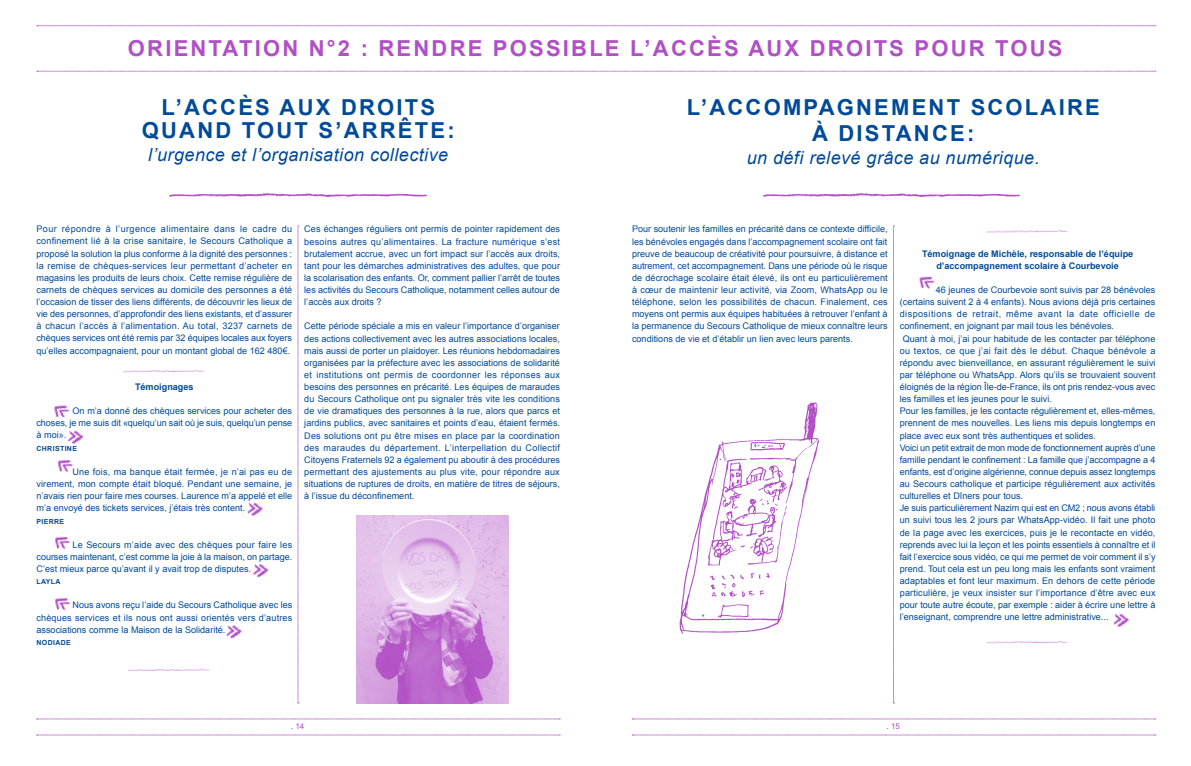
<style>
.page{position:relative;width:1191px;height:766px;background:#fff}
.page>*{position:absolute;margin:0;border:0;box-sizing:border-box;transform-origin:0 0}
.t1{font:700 22px/26.4px "Arial";letter-spacing:.1em;color:#004a98;text-align:center}
.t2{font:700 22px "Arial";letter-spacing:.1em;color:#b14fc5}
.t3{font:italic 18px "Arial";letter-spacing:.025em;color:#004a98}
.t4{font:9.1px/12.1px "Arial";color:#004a98;text-align:justify}
.t5{font:700 9.1px/12.1px "Arial";color:#004a98;text-align:center}
.t6{font:9.1px "Arial";letter-spacing:-.02em;color:#004a98}
.t7{font:9.1px "Arial";letter-spacing:.02em;color:#004a98}
.t8{font:9.1px "Arial";letter-spacing:.045em;color:#004a98}
.t9{font:9.1px "Arial";letter-spacing:.025em;color:#004a98}
.t10{font:8px "Arial";color:#b14fc5}
.t11{font:700 7px "Arial";letter-spacing:.05em;color:#004a98}
.s1{color:#004a98}
</style>
<div class="page">
<svg style="left:37px;top:718px;width:523px;height:1px"></svg>
<svg style="left:632px;top:718px;width:523px;height:1px"></svg>
<svg style="left:37px;top:734px;width:523px;height:1px"></svg>
<svg style="left:632px;top:734px;width:523px;height:1px"></svg>
<svg style="left:893px;top:226px;width:1px;height:477px"></svg>
<svg style="left:298px;top:226px;width:1px;height:477px"></svg>
<svg style="left:37px;top:26px;width:1118px;height:1px"></svg>
<svg style="left:37px;top:71px;width:1118px;height:1px"></svg>
<img style="left:763px;top:193px;width:257px;height:4px">
<img style="left:169px;top:193px;width:258px;height:4px">
<img style="left:54px;top:405px;width:16px;height:13px">
<img style="left:919px;top:276px;width:16px;height:13px">
<img style="left:57px;top:459px;width:16px;height:14px">
<img style="left:55px;top:536px;width:16px;height:14px">
<img style="left:55px;top:597px;width:16px;height:14px">
<img style="left:61px;top:430px;width:23px;height:14px">
<img style="left:247px;top:502px;width:16px;height:14px">
<img style="left:246px;top:563px;width:23px;height:15px">
<img style="left:226px;top:625px;width:16px;height:14px">
<img style="left:1113px;top:613px;width:16px;height:14px">
<img style="left:123px;top:370px;width:81px;height:3px">
<img style="left:986px;top:230px;width:82px;height:3px">
<img style="left:986px;top:641px;width:82px;height:3px">
<img style="left:128px;top:668px;width:81px;height:3px">
<img style="left:356px;top:515px;width:152px;height:188px">
<img style="left:679px;top:402px;width:141px;height:232px">
<h1 class="t2" style="left:128px;top:33px;width:936px">ORIENTATION N°2 : RENDRE POSSIBLE L’ACCÈS AUX DROITS POUR TOUS</h1>
<h1 class="t1" style="left:142px;top:96px;width:314px;line-height:23px">L’ACCÈS AUX DROITS<br>QUAND TOUT S’ARRÊTE:</h1>
<h2 class="t3" style="left:148px;top:143px;width:301px">l’urgence et l’organisation collective</h2>
<p class="t4" style="left:36px;top:223px;width:257px">Pour répondre à l’urgence alimentaire dans le cadre du confinement lié à la crise sanitaire, le Secours Catholique a proposé la solution la plus conforme à la dignité des personnes : la remise de chèques-services leur permettant d’acheter en magasins les produits de leurs choix. Cette remise régulière de carnets de chèques services au domicile des personnes a été l’occasion de tisser des liens différents, de découvrir les lieux de vie des personnes, d’approfondir des liens existants, et d’assurer à chacun l’accès à l’alimentation. Au total, 3237 carnets de chèques services ont été remis par 32 équipes locales aux foyers qu’elles accompagnaient, pour un montant global de 162 480€.</p>
<p class="t5" style="left:135px;top:381px;width:60px">Témoignages</p>
<p class="t4" style="left:36px;top:405px;width:257px;text-indent:36px">On m’a donné des chèques services pour acheter des choses, je me suis dit «quelqu’un sait où je suis, quelqu’un pense à moi».</p>
<p class="t11" style="left:36px;top:443px;width:42px">CHRISTINE</p>
<p class="t4" style="left:36px;top:465px;width:257px;text-indent:36px">Une fois, ma banque était fermée, je n’ai pas eu de virement, mon compte était bloqué. Pendant une semaine, je n’avais rien pour faire mes courses. Laurence m’a appelé et elle m’a envoyé des tickets services, j’étais très content.</p>
<p class="t11" style="left:36px;top:516px;width:29px">PIERRE</p>
<p class="t4" style="left:36px;top:538px;width:257px;text-indent:36px">Le Secours m’aide avec des chèques pour faire les courses maintenant, c’est comme la joie à la maison, on partage.<br>C’est mieux parce qu’avant il y avait trop de disputes.</p>
<p class="t11" style="left:36px;top:577px;width:26px">LAYLA</p>
<p class="t4" style="left:36px;top:599px;width:257px;text-indent:36px">Nous avons reçu l’aide du Secours Catholique avec les chèques services et ils nous ont aussi orientés vers d’autres associations comme la Maison de la Solidarité.</p>
<p class="t11" style="left:36px;top:637px;width:36px">NODIADE</p>
<p class="t4" style="left:304px;top:223px;width:257px">Ces échanges réguliers ont permis de pointer rapidement des besoins autres qu’alimentaires. La fracture numérique s’est brutalement accrue, avec un fort impact sur l’accès aux droits, tant pour les démarches administratives des adultes, que pour la scolarisation des enfants. Or, comment pallier l’arrêt de toutes les activités du Secours Catholique, notamment celles autour de l’accès aux droits ?</p>
<p class="t4" style="left:304px;top:320px;width:257px">Cette période spéciale a mis en valeur l’importance d’organiser des actions collectivement avec les autres associations locales, mais aussi de porter un plaidoyer. Les réunions hebdomadaires organisées par la préfecture avec les associations de solidarité et institutions ont permis de coordonner les réponses aux besoins des personnes en précarité. Les équipes de maraudes du Secours Catholique ont pu signaler très vite les conditions de vie dramatiques des personnes à la rue, alors que parcs et jardins publics, avec sanitaires et points d’eau, étaient fermés.<br>Des solutions ont pu être mises en place par la coordination des maraudes du département. L’interpellation du Collectif Citoyens Fraternels 92 a également pu aboutir à des procédures permettant des ajustements au plus vite, pour répondre aux situations de ruptures de droits, en matière de titres de séjours, à l’issue du déconfinement.</p>
<h1 class="t1" style="left:686px;top:95px;width:414px">L’ACCOMPAGNEMENT SCOLAIRE<br>À DISTANCE:</h1>
<h2 class="t3" style="left:746px;top:146px;width:294px">un défi relevé grâce au numérique.</h2>
<p class="t4" style="left:632px;top:223px;width:257px">Pour soutenir les familles en précarité dans ce contexte difficile, les bénévoles engagés dans l’accompagnement scolaire ont fait preuve de beaucoup de créativité pour poursuivre, à distance et autrement, cet accompagnement. Dans une période où le risque de décrochage scolaire était élevé, ils ont eu particulièrement à cœur de maintenir leur activité, via Zoom, WhatsApp ou le téléphone, selon les possibilités de chacun. Finalement, ces moyens ont permis aux équipes habituées à retrouver l’enfant à la permanence du Secours Catholique de mieux connaître leurs conditions de vie et d’établir un lien avec leurs parents.</p>
<p class="t5" style="left:922px;top:247px;width:213px">Témoignage de Michèle, responsable de l’équipe d’accompagnement scolaire à Courbevoie</p>
<p class="t4" style="left:935px;top:284px;width:221px">46 jeunes de Courbevoie sont suivis par 28 bénévoles</p>
<p class="t4" style="left:899px;top:296px;width:257px">(certains suivent 2 à 4 enfants). Nous avions déjà pris certaines</p>
<p class="t8" style="left:899px;top:308px;width:257px">dispositions de retrait, même avant la date officielle de</p>
<p class="t4" style="left:899px;top:320px;width:216px">confinement, en joignant par mail tous les bénévoles.</p>
<p class="t4" style="left:902px;top:332px;width:254px">Quant à moi, j’ai pour habitude de les contacter par téléphone</p>
<p class="t9" style="left:899px;top:344px;width:257px">ou textos, ce que j’ai fait dès le début. Chaque bénévole a</p>
<p class="t4" style="left:899px;top:356px;width:257px">répondu avec bienveillance, en assurant régulièrement le suivi</p>
<p class="t4" style="left:899px;top:368px;width:257px">par téléphone ou WhatsApp. Alors qu’ils se trouvaient souvent</p>
<p class="t4" style="left:899px;top:381px;width:257px">éloignés de la région Île-de-France, ils ont pris rendez-vous avec</p>
<p class="t4" style="left:899px;top:393px;width:154px">les familles et les jeunes pour le suivi.</p>
<p class="t4" style="left:899px;top:405px;width:257px">Pour les familles, je les contacte régulièrement et, elles-mêmes,</p>
<p class="t4" style="left:899px;top:417px;width:257px">prennent de mes nouvelles. Les liens mis depuis longtemps en</p>
<p class="t4" style="left:899px;top:429px;width:198px">place avec eux sont très authentiques et solides.</p>
<p class="t6" style="left:899px;top:441px;width:257px">Voici un petit extrait de mon mode de fonctionnement auprès d’une</p>
<p class="t4" style="left:899px;top:453px;width:257px">famille pendant le confinement : La famille que j’accompagne a 4</p>
<p class="t4" style="left:899px;top:465px;width:257px">enfants, est d’origine algérienne, connue depuis assez longtemps</p>
<p class="t4" style="left:899px;top:477px;width:257px">au Secours catholique et participe régulièrement aux activités</p>
<p class="t4" style="left:899px;top:490px;width:125px">culturelles et Dîners pour tous.</p>
<p class="t4" style="left:899px;top:502px;width:257px">Je suis particulièrement Nazim qui est en CM2 ; nous avons établi</p>
<p class="t4" style="left:899px;top:514px;width:257px">un suivi tous les 2 jours par WhatsApp-vidéo. Il fait une photo</p>
<p class="t4" style="left:899px;top:526px;width:257px">de la page avec les exercices, puis je le recontacte en vidéo,</p>
<p class="t4" style="left:899px;top:538px;width:257px">reprends avec lui la leçon et les points essentiels à connaître et il</p>
<p class="t4" style="left:899px;top:550px;width:257px">fait l’exercice sous vidéo, ce qui me permet de voir comment il s’y</p>
<p class="t4" style="left:899px;top:562px;width:257px">prend. Tout cela est un peu long mais les enfants sont vraiment</p>
<p class="t4" style="left:899px;top:574px;width:257px">adaptables et font leur maximum. En dehors de cette période</p>
<p class="t7" style="left:899px;top:587px;width:257px">particulière, je veux insister sur l’importance d’être avec eux</p>
<p class="t4" style="left:899px;top:599px;width:257px">pour toute autre écoute, par exemple : aider à écrire une lettre à</p>
<p class="t4" style="left:899px;top:611px;width:210px">l’enseignant, comprendre une lettre administrative...</p>
<p class="t10" style="left:291px;top:721px;width:15px"><span class="s1">.</span> 14</p>
<p class="t10" style="left:886px;top:721px;width:15px"><span class="s1">.</span> 15</p>
</div>
